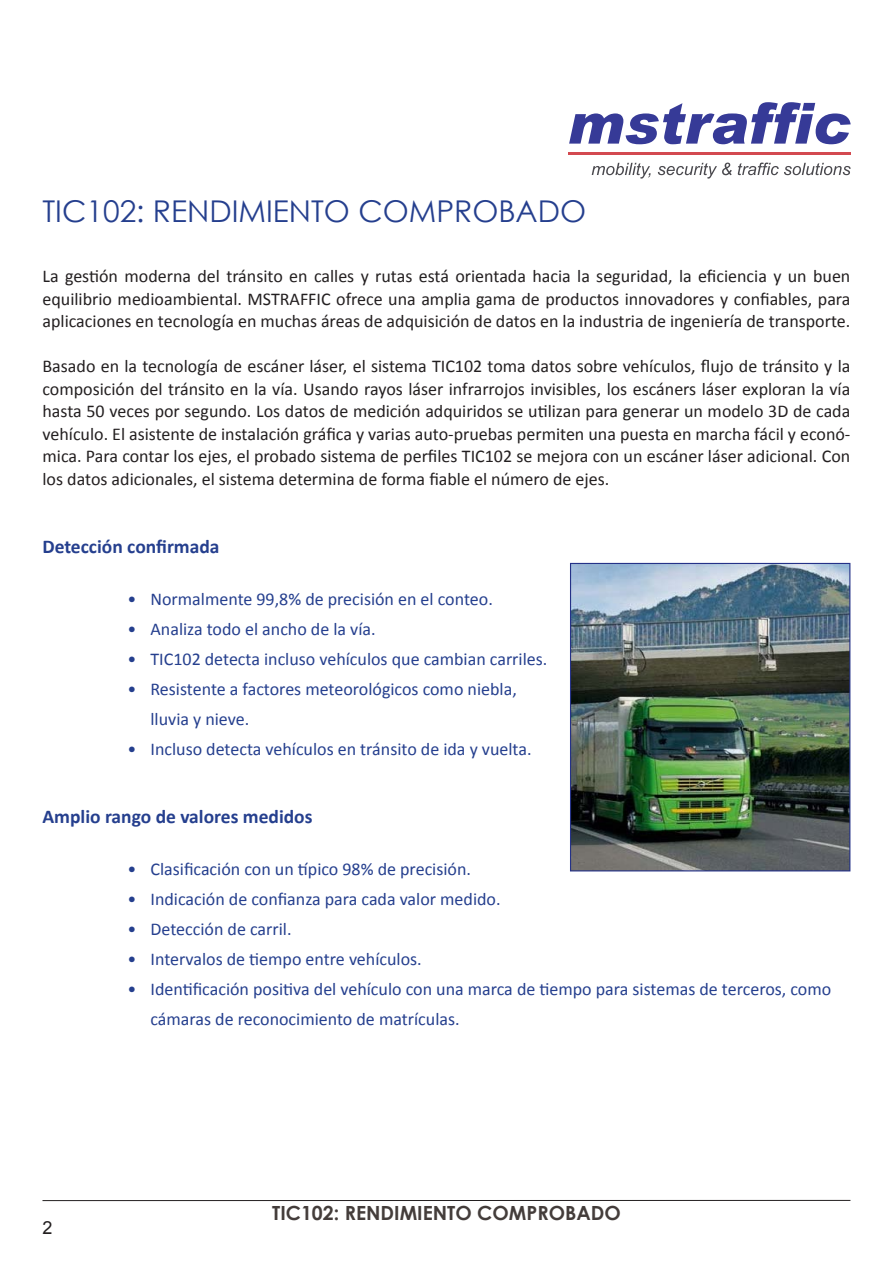
<style>
.page{position:relative;width:893px;height:1263px;background:#fff}
.page>*{position:absolute;margin:0;border:0;box-sizing:border-box;transform-origin:0 0}
.t1{font:30px "Century Gothic";color:#253f8e}
.t2{font:700 19.5px "Calibri";color:#253f8e}
.t3{font:700 19.5px "Century Gothic";color:#443d3b}
.t4{font:18px/22.5px "Calibri";color:#231f20;text-align:justify}
.t5{font:18px/30px "Calibri";color:#253f8e}
.t6{font:18px "Arial";color:#231f20}
</style>
<div class="page">
<hr style="left:42px;top:1200px;width:808px;height:1px;background:#231f20">
<svg style="left:569px;top:102px;width:282px;height:42px"></svg>
<svg style="left:592px;top:163px;width:59px;height:16px"></svg>
<svg style="left:658px;top:163px;width:74px;height:16px"></svg>
<svg style="left:738px;top:163px;width:113px;height:12px"></svg>
<hr style="left:568px;top:153px;width:283px;height:2px;background:#d34950">
<img style="left:572px;top:565px;width:276px;height:304px">
<div style="left:570px;top:563px;width:280px;height:308px;border:1px solid #253288"></div>
<p class="t1" style="left:43px;top:191px;width:545px">TIC102: RENDIMIENTO COMPROBADO</p>
<p class="t4" style="left:43px;top:264px;width:809px">La gestión moderna del tránsito en calles y rutas está orientada hacia la seguridad, la eficiencia y un buen equilibrio medioambiental. MSTRAFFIC ofrece una amplia gama de productos innovadores y confiables, para aplicaciones en tecnología en muchas áreas de adquisición de datos en la industria de ingeniería de transporte.</p>
<p class="t4" style="left:43px;top:354px;width:809px">Basado en la tecnología de escáner láser, el sistema TIC102 toma datos sobre vehículos, flujo de tránsito y la composición del tránsito en la vía. Usando rayos láser infrarrojos invisibles, los escáners láser exploran la vía hasta 50 veces por segundo. Los datos de medición adquiridos se utilizan para generar un modelo 3D de cada vehículo. El asistente de instalación gráfica y varias auto-pruebas permiten una puesta en marcha fácil y econó&shy;mica. Para contar los ejes, el probado sistema de perfiles TIC102 se mejora con un escáner láser adicional. Con los datos adicionales, el sistema determina de forma fiable el número de ejes.</p>
<p class="t2" style="left:43px;top:534px;width:179px">Detección confirmada</p>
<p class="t5" style="left:128px;top:583px;width:367px">• Normalmente 99,8% de precisión en el conteo.</p>
<p class="t5" style="left:128px;top:613px;width:250px">• Analiza todo el ancho de la vía.</p>
<p class="t5" style="left:128px;top:643px;width:421px">• TIC102 detecta incluso vehículos que cambian carriles.</p>
<p class="t5" style="left:151px;top:673px;width:368px;text-indent:-23px">• Resistente a factores meteorológicos como niebla, lluvia y nieve.</p>
<p class="t5" style="left:128px;top:733px;width:405px">• Incluso detecta vehículos en tránsito de ida y vuelta.</p>
<p class="t2" style="left:43px;top:804px;width:272px">Amplio rango de valores medidos</p>
<p class="t5" style="left:128px;top:853px;width:345px">• Clasificación con un típico 98% de precisión.</p>
<p class="t5" style="left:128px;top:883px;width:375px">• Indicación de confianza para cada valor medido.</p>
<p class="t5" style="left:128px;top:913px;width:165px">• Detección de carril.</p>
<p class="t5" style="left:128px;top:943px;width:296px">• Intervalos de tiempo entre vehículos.</p>
<p class="t5" style="left:151px;top:973px;width:682px;text-indent:-23px">• Identificación positiva del vehículo con una marca de tiempo para sistemas de terceros, como cámaras de reconocimiento de matrículas.</p>
<p class="t6" style="left:43px;top:1215px;width:12px">2</p>
<p class="t3" style="left:272px;top:1198px;width:350px">TIC102: RENDIMIENTO COMPROBADO</p>
</div>
